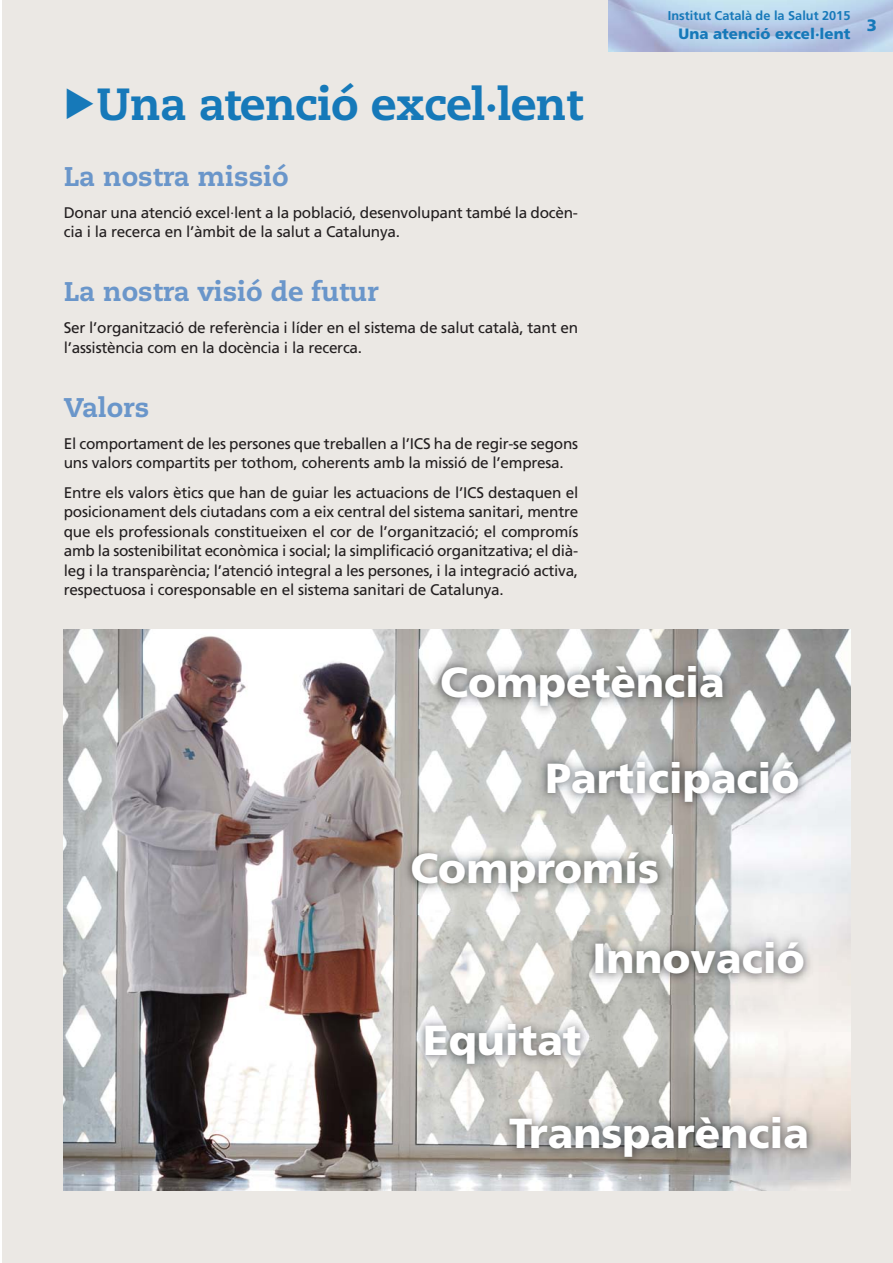
<style>
.page{position:relative;width:893px;height:1263px;background:#fff}
.page>*{position:absolute;margin:0;border:0;box-sizing:border-box;transform-origin:0 0}
.t1{font:800 45px "Caecilia";letter-spacing:-.015em;color:#1679b9}
.t2{font:900 42px/90px "Frutiger";color:#fff}
.t3{font:800 27px "Caecilia";color:#6a96ca}
.t4{font:900 16.5px "Frutiger";color:#1679b9}
.t5{font:15.3px/19.5px "Frutiger";letter-spacing:-.015em;color:#231f20}
.t6{font:900 15px "Frutiger";color:#1679b9}
.t7{font:700 12.75px "Frutiger";color:#1679b9}
</style>
<div class="page">
<div style="left:2px;top:0;width:891px;height:1263px;background:#ebe8e4"></div>
<img style="left:608px;top:0;width:285px;height:51px">
<img style="left:64px;top:629px;width:786px;height:562px">
<img style="left:418px;top:649px;width:335px;height:79px">
<img style="left:530px;top:745px;width:304px;height:79px">
<img style="left:389px;top:835px;width:303px;height:79px">
<img style="left:404px;top:1007px;width:215px;height:80px">
<img style="left:577px;top:925px;width:260px;height:80px">
<img style="left:490px;top:1100px;width:350px;height:79px">
<h1 class="t1" style="left:64px;top:85px;width:520px">◆Una atenció excel·lent</h1>
<h3 class="t3" style="left:64px;top:165px;width:226px">La nostra missió</h3>
<p class="t5" style="left:64px;top:204px;width:516px">Donar una atenció excel·lent a la població, desenvolupant també la docèn&shy;cia i la recerca en l’àmbit de la salut a Catalunya.</p>
<h3 class="t3" style="left:64px;top:280px;width:316px">La nostra visió de futur</h3>
<p class="t5" style="left:64px;top:320px;width:516px">Ser l’organització de referència i líder en el sistema de salut català, tant en l’assistència com en la docència i la recerca.</p>
<h3 class="t3" style="left:64px;top:396px;width:87px">Valors</h3>
<p class="t5" style="left:64px;top:435px;width:516px">El comportament de les persones que treballen a l’ICS ha de regir-se segons uns valors compartits per tothom, coherents amb la missió de l’empresa.</p>
<p class="t5" style="left:64px;top:484px;width:516px;text-align:justify">Entre els valors ètics que han de guiar les actuacions de l’ICS destaquen el posicionament dels ciutadans com a eix central del sistema sanitari, mentre que els professionals constitueixen el cor de l’organització; el compromís amb la sostenibilitat econòmica i social; la simplificació organitzativa; el dià&shy;leg i la transparència; l’atenció integral a les persones, i la integració activa, respectuosa i coresponsable en el sistema sanitari de Catalunya.</p>
<p class="t7" style="left:668px;top:10px;width:184px">Institut Català de la Salut 2015</p>
<p class="t6" style="left:678px;top:28px;width:173px">Una atenció excel·lent</p>
<p class="t4" style="left:867px;top:18px;width:12px">3</p>
<h2 class="t2" style="left:440px;top:641px;width:286px">Competència</h2>
<h2 class="t2" style="left:410px;top:736px;width:391px;text-indent:135px">Participació<br>Compromís</h2>
<h2 class="t2" style="left:592px;top:917px;width:214px">Innovació</h2>
<h2 class="t2" style="left:423px;top:999px;width:160px">Equitat</h2>
<h2 class="t2" style="left:509px;top:1091px;width:302px">Transparència</h2>
</div>
